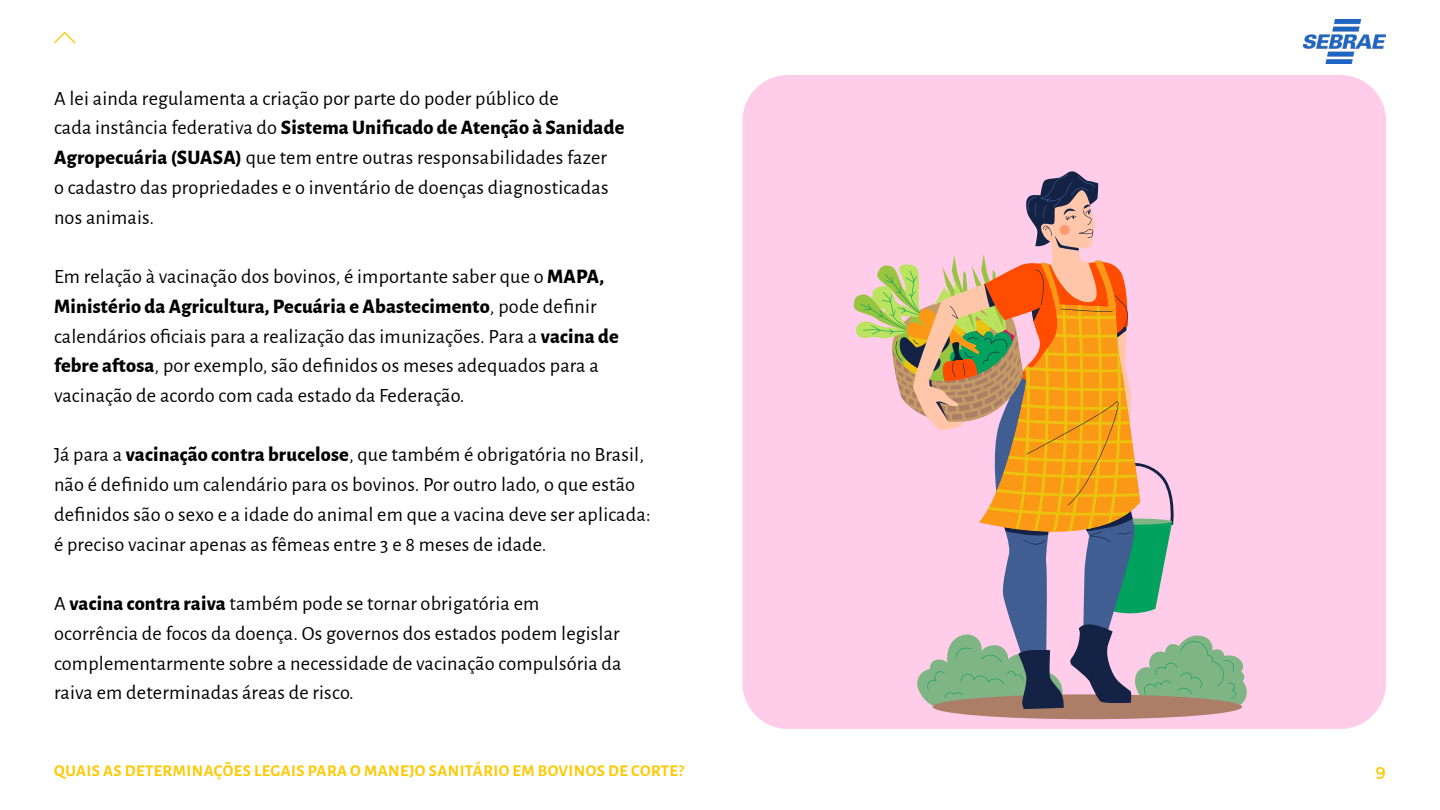
<style>
.page{position:relative;width:1440px;height:810px;background:#fff}
.page>*{position:absolute;margin:0;border:0;box-sizing:border-box;transform-origin:0 0}
.t1{font:20.25px/29.7px "Alegreya Sans";letter-spacing:.01em;color:#000}
.t2{font:700 16.5px "Alegreya Sans";letter-spacing:.03em;color:#ffc900}
.t3{font:500 16.5px "Campuni Demo";color:#ffc900}
.s1{font-weight:800}
</style>
<div class="page">
<svg style="left:54px;top:31px;width:22px;height:13px"></svg>
<img style="left:1304px;top:19px;width:82px;height:45px">
<div style="left:742px;top:75px;width:644px;height:654px;background:#ffccea;border-radius:46px"></div>
<svg style="left:854px;top:171px;width:393px;height:549px"></svg>
<p class="t1" style="left:54px;top:82px;width:572px">A lei ainda regulamenta a criação por parte do poder público de<br>cada instância federativa do <span class="s1">Sistema Unificado de Atenção à Sanidade Agropecuária (SUASA)</span> que tem entre outras responsabilidades fazer<br>o cadastro das propriedades e o inventário de doenças diagnosticadas nos animais.</p>
<p class="t1" style="left:54px;top:261px;width:566px">Em relação à vacinação dos bovinos, é importante saber que o <span class="s1">MAPA, Ministério da Agricultura, Pecuária e Abastecimento</span>, pode definir calendários oficiais para a realização das imunizações. Para a <span class="s1">vacina de febre aftosa</span>, por exemplo, são definidos os meses adequados para a vacinação de acordo com cada estado da Federação.</p>
<p class="t1" style="left:54px;top:439px;width:598px">Já para a <span class="s1">vacinação contra brucelose</span>, que também é obrigatória no Brasil, não é definido um calendário para os bovinos. Por outro lado, o que estão definidos são o sexo e a idade do animal em que a vacina deve ser aplicada: é preciso vacinar apenas as fêmeas entre 3 e 8 meses de idade.</p>
<p class="t1" style="left:54px;top:588px;width:569px">A <span class="s1">vacina contra raiva</span> também pode se tornar obrigatória em ocorrência de focos da doença. Os governos dos estados podem legislar complementarmente sobre a necessidade de vacinação compulsória da raiva em determinadas áreas de risco.</p>
<p class="t2" style="left:54px;top:759px;width:631px">QUAIS AS DETERMINAÇÕES LEGAIS PARA O MANEJO SANITÁRIO EM BOVINOS DE CORTE?</p>
<p class="t3" style="left:1375px;top:763px;width:12px">9</p>
</div>
